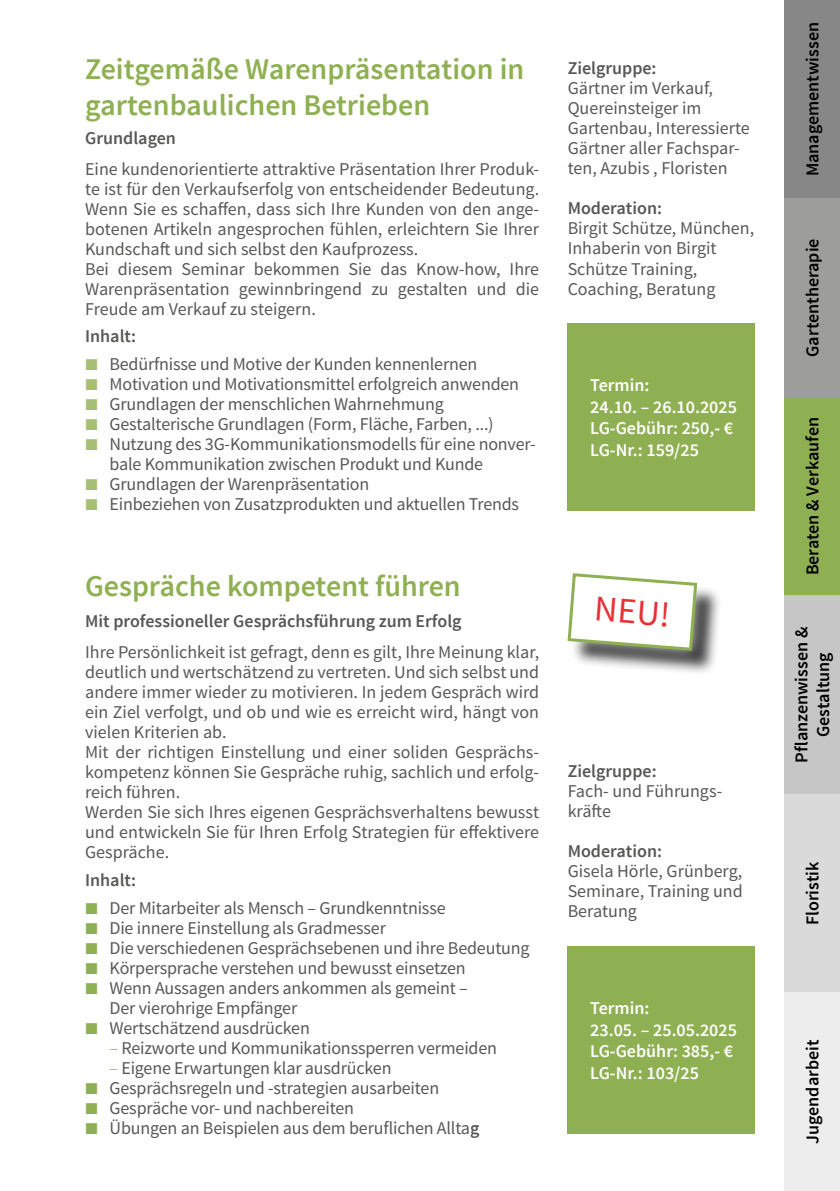
<style>
.page{position:relative;width:840px;height:1191px;background:#fff}
.page>*{position:absolute;margin:0;border:0;box-sizing:border-box;transform-origin:0 0}
.t1{font:36px "Source Sans Pro";color:#e73137}
.t2{font:600 30px/36px "Source Sans Pro";color:#8fb052}
.t3{font:18px/20px "Source Sans Pro";letter-spacing:-.01em;color:#575756}
.t4{font:600 18px "Source Sans Pro";color:#575756}
.t5{font:600 18px/21.6px "Source Sans Pro";color:#fff}
.t6{font:600 18px/21.6px "Source Sans Pro";color:#000;text-align:center}
.s1{font-family:"Source Serif Variable";color:#a7bf75}
.s2{font-family:"Source Serif Variable";color:#8fb052}
.s3{color:#a7bf75}
.s4{font-weight:600}
</style>
<div class="page">
<div style="left:784px;top:0;width:55px;height:198px;background:#878787"></div>
<div style="left:784px;top:198px;width:55px;height:199px;background:#9d9d9c"></div>
<div style="left:784px;top:397px;width:55px;height:198px;background:#8fb052"></div>
<div style="left:784px;top:595px;width:55px;height:199px;background:#c6c6c6"></div>
<div style="left:784px;top:794px;width:55px;height:198px;background:#dadada"></div>
<div style="left:784px;top:992px;width:55px;height:199px;background:#ededed"></div>
<div style="left:567px;top:946px;width:187px;height:187px;background:#8fb052"></div>
<div style="left:567px;top:323px;width:187px;height:187px;background:#8fb052"></div>
<div style="left:570px;top:576px;width:151px;height:99px;background:#000;opacity:.75"></div>
<svg style="left:567px;top:573px;width:143px;height:91px"></svg>
<h2 class="t2" style="left:85px;top:52px;width:440px">Zeitgemäße Warenpräsentation in gartenbaulichen Betrieben</h2>
<p class="t4" style="left:85px;top:127px;width:92px">Grundlagen</p>
<p class="t3" style="left:85px;top:159px;width:455px">Eine kundenorientierte attraktive Präsentation Ihrer Produk&shy;te ist für den Verkaufserfolg von entscheidender Bedeutung.<br>Wenn Sie es schaffen, dass sich Ihre Kunden von den ange&shy;botenen Artikeln angesprochen fühlen, erleichtern Sie Ihrer Kundschaft und sich selbst den Kaufprozess.<br>Bei diesem Seminar bekommen Sie das Know-how, Ihre Warenpräsentation gewinnbringend zu gestalten und die Freude am Verkauf zu steigern.</p>
<p class="t4" style="left:85px;top:325px;width:53px">Inhalt:</p>
<p class="t3" style="left:85px;top:354px;width:393px"><span class="s1">■</span> Bedürfnisse und Motive der Kunden kennenlernen</p>
<p class="t3" style="left:85px;top:374px;width:435px"><span class="s1">■</span> Motivation und Motivationsmittel erfolgreich anwenden</p>
<p class="t3" style="left:85px;top:394px;width:360px"><span class="s1">■</span> Grundlagen der menschlichen Wahrnehmung</p>
<p class="t3" style="left:85px;top:414px;width:410px"><span class="s1">■</span> Gestalterische Grundlagen (Form, Fläche, Farben, ...)</p>
<p class="t3" style="left:109px;top:434px;width:427px;text-indent:-24px"><span class="s1">■</span> Nutzung des 3G-Kommunikationsmodells für eine nonver&shy;bale Kommunikation zwischen Produkt und Kunde</p>
<p class="t3" style="left:85px;top:474px;width:285px"><span class="s1">■</span> Grundlagen der Warenpräsentation</p>
<p class="t3" style="left:85px;top:494px;width:435px"><span class="s1">■</span> Einbeziehen von Zusatzprodukten und aktuellen Trends</p>
<h2 class="t2" style="left:85px;top:569px;width:377px">Gespräche kompetent führen</h2>
<p class="t4" style="left:85px;top:609px;width:378px">Mit professioneller Gesprächsführung zum Erfolg</p>
<p class="t3" style="left:85px;top:642px;width:455px">Ihre Persönlichkeit ist gefragt, denn es gilt, Ihre Meinung klar, deutlich und wertschätzend zu vertreten. Und sich selbst und andere immer wieder zu motivieren. In jedem Gespräch wird ein Ziel verfolgt, und ob und wie es erreicht wird, hängt von vielen Kriterien ab.<br>Mit der richtigen Einstellung und einer soliden Gesprächs&shy;kompetenz können Sie Gespräche ruhig, sachlich und erfolg&shy;reich führen.<br>Werden Sie sich Ihres eigenen Gesprächsverhaltens bewusst und entwickeln Sie für Ihren Erfolg Strategien für effektivere Gespräche.</p>
<p class="t4" style="left:85px;top:869px;width:53px">Inhalt:</p>
<p class="t3" style="left:85px;top:898px;width:362px"><span class="s2">■</span> Der Mitarbeiter als Mensch – Grundkenntnisse</p>
<p class="t3" style="left:85px;top:918px;width:302px"><span class="s2">■</span> Die innere Einstellung als Gradmesser</p>
<p class="t3" style="left:85px;top:938px;width:445px"><span class="s2">■</span> Die verschiedenen Gesprächsebenen und ihre Bedeutung</p>
<p class="t3" style="left:85px;top:958px;width:382px"><span class="s2">■</span> Körpersprache verstehen und bewusst einsetzen</p>
<p class="t3" style="left:109px;top:978px;width:359px;text-indent:-24px"><span class="s2">■</span> Wenn Aussagen anders ankommen als gemeint –<br>Der vierohrige Empfänger</p>
<p class="t3" style="left:85px;top:1018px;width:226px"><span class="s2">■</span> Wertschätzend ausdrücken</p>
<p class="t3" style="left:109px;top:1038px;width:389px"><span class="s3">–</span> Reizworte und Kommunikationssperren vermeiden</p>
<p class="t3" style="left:109px;top:1058px;width:283px"><span class="s3">–</span> Eigene Erwartungen klar ausdrücken</p>
<p class="t3" style="left:85px;top:1078px;width:355px"><span class="s2">■</span> Gesprächsregeln und -strategien ausarbeiten</p>
<p class="t3" style="left:85px;top:1098px;width:270px"><span class="s2">■</span> Gespräche vor- und nachbereiten</p>
<p class="t3" style="left:85px;top:1118px;width:395px"><span class="s2">■</span> Übungen an Beispielen aus dem beruflichen Allta<span class="s4">g</span></p>
<p class="t4" style="left:567px;top:57px;width:90px">Zielgruppe:</p>
<p class="t3" style="left:567px;top:79px;width:184px">Gärtner im Verkauf,<br>Quereinsteiger im<br>Gartenbau, Interessierte<br>Gärtner aller Fachspar&shy;ten, Azubis , Floristen</p>
<p class="t4" style="left:567px;top:197px;width:96px">Moderation:</p>
<p class="t3" style="left:567px;top:219px;width:188px">Birgit Schütze, München,<br>Inhaberin von Birgit<br>Schütze Training,<br>Coaching, Beratung</p>
<p class="t5" style="left:590px;top:375px;width:148px">Termin:<br>24.10. – 26.10.2025<br>LG-Gebühr: 250,- €<br>LG-Nr.: 159/25</p>
<h1 class="t1" style="left:596px;top:586px;width:77px;rotate:5deg">NEU!</h1>
<p class="t4" style="left:567px;top:759px;width:90px">Zielgruppe:</p>
<p class="t3" style="left:567px;top:781px;width:156px">Fach- und Führungs&shy;kräfte</p>
<p class="t4" style="left:567px;top:839px;width:96px">Moderation:</p>
<p class="t3" style="left:567px;top:861px;width:176px;text-align:justify">Gisela Hörle, Grünberg, Seminare, Training und Beratung</p>
<p class="t5" style="left:590px;top:997px;width:148px">Termin:<br>23.05. – 25.05.2025<br>LG-Gebühr: 385,- €<br>LG-Nr.: 103/25</p>
<p class="t6" style="left:801px;top:176px;width:156px;rotate:-90deg">Managementwissen</p>
<p class="t6" style="left:801px;top:357px;width:120px;rotate:-90deg">Gartentherapie</p>
<p class="t6" style="left:801px;top:575px;width:160px;rotate:-90deg">Beraten &amp; Verkaufen</p>
<p class="t6" style="left:790px;top:762px;width:137px;rotate:-90deg">Pflanzenwissen &amp;<br>Gestaltung</p>
<p class="t6" style="left:801px;top:925px;width:65px;rotate:-90deg">Floristik</p>
<p class="t6" style="left:801px;top:1143px;width:105px;rotate:-90deg">Jugendarbeit</p>
</div>
